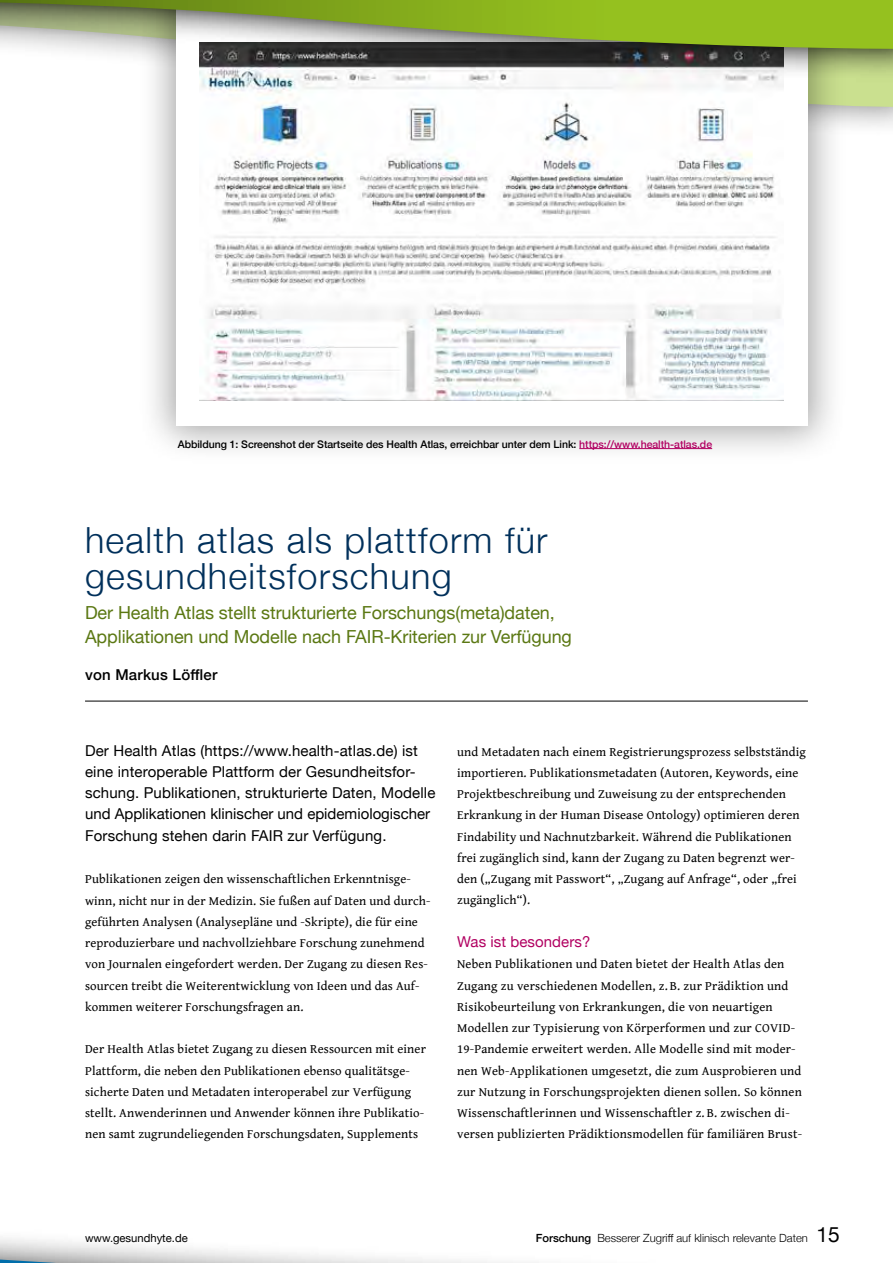
<style>
.page{position:relative;width:893px;height:1263px;background:#fff}
.page>*{position:absolute;margin:0;border:0;box-sizing:border-box;transform-origin:0 0}
.t1{font:300 36px/36px "Helvetica Neue";letter-spacing:.035em;color:#00305b}
.t2{font:18px/24px "Helvetica Neue";letter-spacing:-.005em;color:#5b7813}
.t3{font:15px/21.3px "Helvetica Neue";letter-spacing:.01em;color:#000}
.t4{font:15px "Helvetica Neue";letter-spacing:.005em;color:#b10061}
.t5{font:500 15px "Helvetica Neue";letter-spacing:.015em;color:#000}
.t6{font:12.75px/21.3px "Gentium Book Basic";letter-spacing:.01em;color:#000}
.t7{font:300 11.25px "Helvetica Neue";color:#000}
.t8{font:11.25px "Helvetica Neue";color:#000}
.t9{font:500 10.5px "Helvetica Neue";letter-spacing:-.005em;color:#000}
.s1{color:#b10061}
.s2{font-weight:500}
.s3{font-weight:400;font-size:21px;color:#fff}
</style>
<div class="page">
<svg style="left:0;top:1238px;width:513px;height:25px"></svg>
<svg style="left:848px;top:111px;width:45px;height:16px"></svg>
<svg style="left:848px;top:82px;width:45px;height:29px"></svg>
<hr style="left:85px;top:701px;width:723px;height:1px;background:#000">
<div style="left:137px;top:0;width:711px;height:465px;background:#000;opacity:.35"></div>
<div style="left:177px;top:0;width:631px;height:425px;background:#fff"></div>
<img style="left:200px;top:82px;width:583px;height:318px">
<hr style="left:579px;top:448px;width:133px;height:1px;background:#b10061">
<svg style="left:64px;top:49px;width:829px;height:33px"></svg>
<svg style="left:0;top:0;width:893px;height:49px;background:#90a94d"></svg>
<p class="t9" style="left:178px;top:436px;width:536px">Abbildung 1: Screenshot der Startseite des Health Atlas, erreichbar unter dem Link: <span class="s1">https://www.health-atlas.de</span></p>
<h1 class="t1" style="left:85px;top:519px;width:464px">health atlas als plattform für gesundheitsforschung</h1>
<h2 class="t2" style="left:85px;top:601px;width:488px">Der Health Atlas stellt strukturierte Forschungs(meta)daten,<br>Applikationen und Modelle nach FAIR-Kriterien zur Verfügung</h2>
<p class="t5" style="left:85px;top:663px;width:134px">von Markus Löffler</p>
<p class="t3" style="left:85px;top:740px;width:352px">Der Health Atlas (https://www.health-atlas.de) ist eine interoperable Plattform der Gesundheitsfor&shy;schung. Publikationen, strukturierte Daten, Modelle und Applikationen klinischer und epidemiologischer Forschung stehen darin FAIR zur Verfügung.</p>
<p class="t6" style="left:85px;top:868px;width:347px">Publikationen zeigen den wissenschaftlichen Erkenntnisge&shy;winn, nicht nur in der Medizin. Sie fußen auf Daten und durch&shy;geführten Analysen (Analysepläne und -Skripte), die für eine reproduzierbare und nachvollziehbare Forschung zunehmend von Journalen eingefordert werden. Der Zugang zu diesen Res&shy;sourcen treibt die Weiterentwicklung von Ideen und das Auf&shy;kommen weiterer Forschungsfragen an.</p>
<p class="t6" style="left:85px;top:1038px;width:342px">Der Health Atlas bietet Zugang zu diesen Ressourcen mit einer Plattform, die neben den Publikationen ebenso qualitätsge&shy;sicherte Daten und Metadaten interoperabel zur Verfügung stellt. Anwenderinnen und Anwender können ihre Publikatio&shy;nen samt zugrundeliegenden Forschungsdaten, Supplements</p>
<p class="t6" style="left:457px;top:740px;width:350px">und Metadaten nach einem Registrierungsprozess selbstständig importieren. Publikationsmetadaten (Autoren, Keywords, eine Projektbeschreibung und Zuweisung zu der entsprechenden Erkrankung in der Human Disease Ontology) optimieren deren Findability und Nachnutzbarkeit. Während die Publikationen frei zugänglich sind, kann der Zugang zu Daten begrenzt wer&shy;den („Zugang mit Passwort“, „Zugang auf Anfrage“, oder „frei zugänglich“).</p>
<p class="t4" style="left:457px;top:931px;width:135px">Was ist besonders?</p>
<p class="t6" style="left:457px;top:953px;width:346px">Neben Publikationen und Daten bietet der Health Atlas den Zugang zu verschiedenen Modellen, z. B. zur Prädiktion und Risikobeurteilung von Erkrankungen, die von neuartigen Modellen zur Typisierung von Körperformen und zur COVID-19-Pandemie erweitert werden. Alle Modelle sind mit moder&shy;nen Web-Applikationen umgesetzt, die zum Ausprobieren und zur Nutzung in Forschungsprojekten dienen sollen. So können Wissenschaftlerinnen und Wissenschaftler z. B. zwischen di&shy;versen publizierten Prädiktionsmodellen für familiären Brust-</p>
<p class="t8" style="left:85px;top:1229px;width:104px">www.gesundhyte.de</p>
<p class="t7" style="left:536px;top:1228px;width:306px"><span class="s2">Forschung</span> Besserer Zugriff auf klinisch relevante Daten <span class="s3">15</span></p>
</div>
